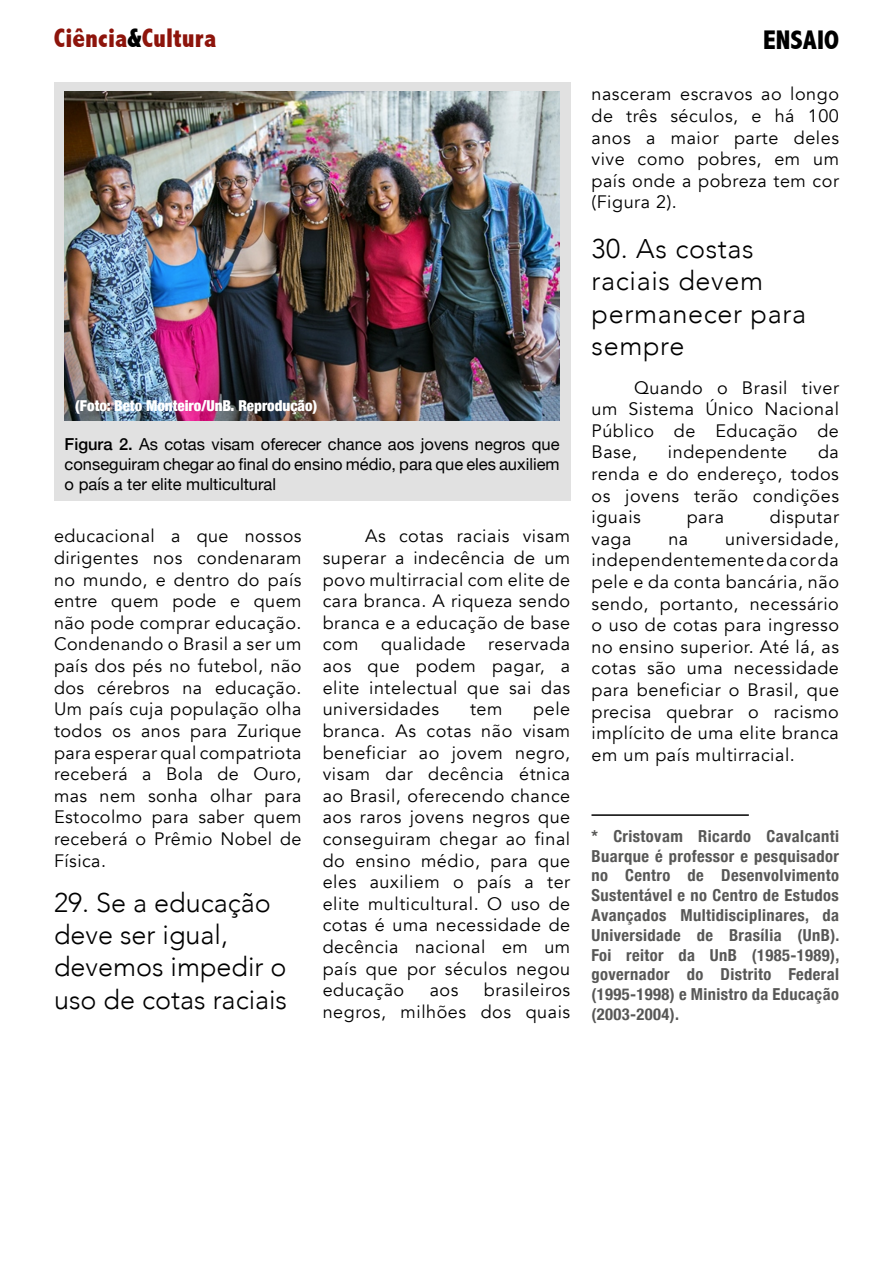
<style>
.page{position:relative;width:893px;height:1263px;background:#fff}
.page>*{position:absolute;margin:0;border:0;box-sizing:border-box;transform-origin:0 0}
.t1{font:300 27px/32.4px "Avenir";color:#000}
.t2{font:300 27px/32.4px "Avenir";letter-spacing:.025em;color:#000}
.t3{font:800 condensed 27px "Abadi";color:#8d140b}
.t4{font:800 condensed 27px "Abadi";color:#000}
.t5{font:18px/21.6px "Avenir";letter-spacing:.03em;color:#000;text-align:justify}
.t6{font:700 condensed 16.5px/19.8px "Helvetica Neue";letter-spacing:.025em;color:#575756;text-align:justify}
.t7{font:16.5px/19.8px "Helvetica Neue";color:#000;text-align:justify}
.t8{font:900 condensed 15px "Helvetica Neue";color:#fff}
.s1{color:#000}
.s2{font-weight:500}
</style>
<div class="page">
<hr style="left:591px;top:814px;width:158px;height:2px;background:#000">
<div style="left:54px;top:82px;width:516px;height:419px;background:#e1e1e1"></div>
<img style="left:65px;top:92px;width:495px;height:329px">
<h1 class="t3" style="left:54px;top:22px;width:164px">Ciência<span class="s1">&amp;</span>Cultura</h1>
<h1 class="t4" style="left:763px;top:25px;width:77px">ENSAIO</h1>
<p class="t8" style="left:75px;top:393px;width:244px">(Foto: Beto Monteiro/UnB. Reprodução)</p>
<p class="t7" style="left:65px;top:435px;width:496px"><span class="s2">Figura 2.</span> As cotas visam oferecer chance aos jovens negros que conseguiram chegar ao final do ensino médio, para que eles auxiliem o país a ter elite multicultural</p>
<p class="t5" style="left:54px;top:526px;width:249px">educacional a que nossos dirigentes nos condenaram no mundo, e dentro do país entre quem pode e quem não pode comprar educação.<br>Condenando o Brasil a ser um país dos pés no futebol, não dos cérebros na educação.<br>Um país cuja população olha todos os anos para Zurique para esperar qual compatriota receberá a Bola de Ouro, mas nem sonha olhar para Estocolmo para saber quem receberá o Prêmio Nobel de Física.</p>
<h1 class="t1" style="left:54px;top:886px;width:235px">29. Se a educação deve ser igual, devemos impedir o uso de cotas raciais</h1>
<p class="t5" style="left:323px;top:526px;width:249px;text-indent:43px">As cotas raciais visam superar a indecência de um povo multirracial com elite de cara branca. A riqueza sendo branca e a educação de base com</p>
<p class="t5" style="left:323px;top:634px;width:249px;text-indent:165px">reservada aos que podem pagar, a elite intelectual que sai das universidades</p>
<p class="t5" style="left:381px;top:634px;width:86px">qualidade</p>
<p class="t5" style="left:323px;top:699px;width:249px;text-indent:211px">pele branca. As cotas não visam beneficiar ao jovem negro, visam dar decência étnica ao Brasil, oferecendo chance aos raros jovens negros que conseguiram chegar ao final do ensino médio, para que eles auxiliem o país a ter elite multicultural. O uso de cotas é uma necessidade de decência nacional em um país que por séculos negou educação</p>
<p class="t5" style="left:470px;top:699px;width:34px">tem</p>
<p class="t5" style="left:323px;top:979px;width:249px;text-align:right">brasileiros<br>negros, milhões dos quais</p>
<p class="t5" style="left:430px;top:979px;width:30px">aos</p>
<p class="t5" style="left:591px;top:84px;width:249px">nasceram escravos ao longo de três séculos, e há 100 anos a maior parte deles vive como pobres, em um país onde a pobreza tem cor (Figura 2).</p>
<h1 class="t2" style="left:591px;top:232px;width:216px">30. As costas raciais devem permanecer para sempre</h1>
<p class="t5" style="left:591px;top:377px;width:249px;text-indent:43px">Quando o Brasil tiver um Sistema Único Nacional Público de Educação de Base,</p>
<p class="t5" style="left:591px;top:442px;width:249px;text-indent:227px">da renda e do endereço, todos os jovens terão condições iguais</p>
<p class="t5" style="left:668px;top:442px;width:121px">independente</p>
<p class="t5" style="left:687px;top:506px;width:39px">para</p>
<p class="t5" style="left:770px;top:506px;width:71px">disputar</p>
<p class="t5" style="left:591px;top:528px;width:249px;text-indent:134px">universidade, independentemente da cor da pele e da conta bancária, não sendo, portanto, necessário o uso de cotas para ingresso no ensino superior. Até lá, as cotas são uma necessidade para beneficiar o Brasil, que precisa quebrar o racismo implícito de uma elite branca em um país multirracial.</p>
<p class="t5" style="left:591px;top:528px;width:41px">vaga</p>
<p class="t5" style="left:668px;top:528px;width:21px">na</p>
<p class="t6" style="left:591px;top:825px;width:250px">* Cristovam Ricardo Cavalcanti Buarque é professor e pesquisador no Centro de Desenvolvimento Sustentável e no Centro de Estudos Avançados Multidisciplinares, da Universidade de Brasília (UnB).<br>Foi reitor da UnB (1985-1989), governador do Distrito Federal (1995-1998) e Ministro da Educação (2003-2004).</p>
</div>
